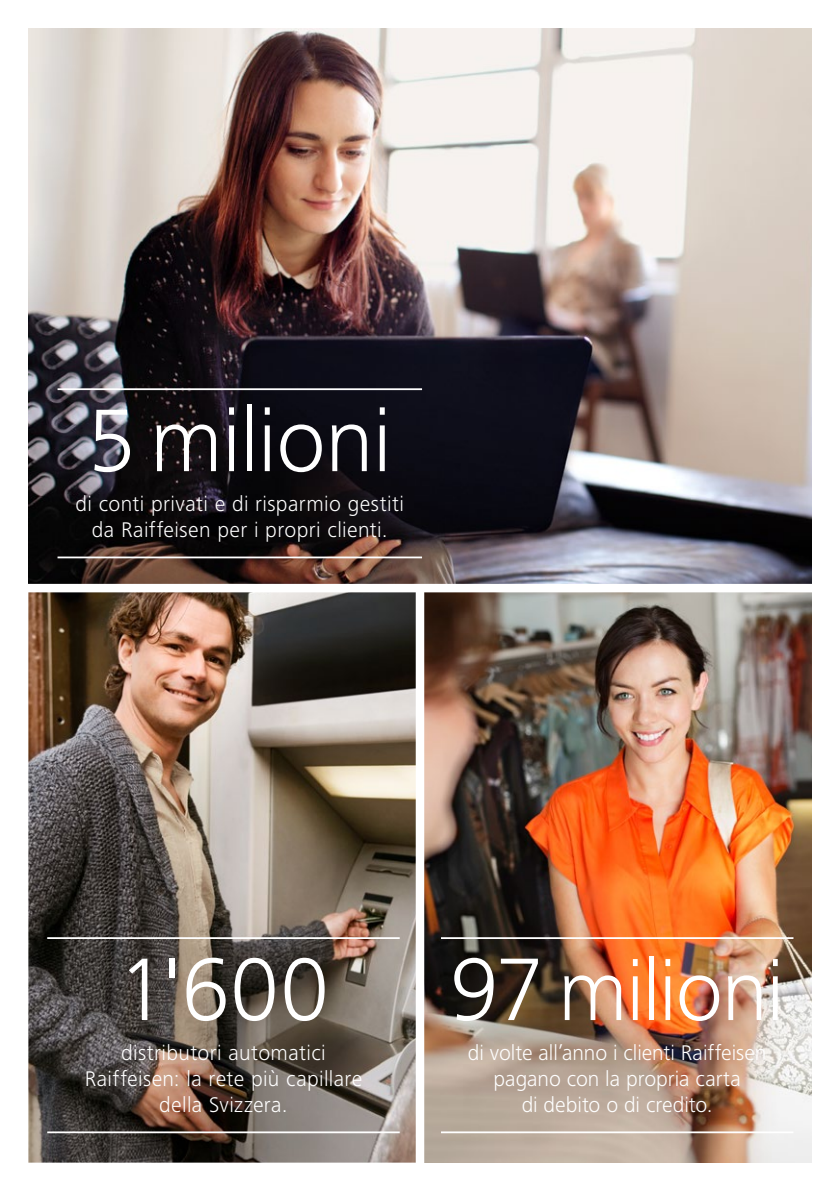
<style>
.page{position:relative;width:840px;height:1191px;background:#fff}
.page>*{position:absolute;margin:0;border:0;box-sizing:border-box;transform-origin:0 0}
.t1{font:300 92px "Frutiger Next LT";letter-spacing:-.005em;color:#fff}
.t2{font:300 88px "Frutiger Next LT";letter-spacing:-.02em;color:#fff}
.t3{font:300 22px/26px "Frutiger Next LT";letter-spacing:.015em;color:#fff;text-align:center}
.t4{font:300 22px/26px "Frutiger Next LT";letter-spacing:-.005em;color:#fff;text-align:center}
.s1{font-size:92px}
</style>
<div class="page">
<img style="left:28px;top:592px;width:387px;height:570px">
<img style="left:424px;top:592px;width:387px;height:570px">
<img style="left:28px;top:28px;width:783px;height:556px">
<hr style="left:440px;top:937px;width:353px;height:2px;background:#fff">
<hr style="left:440px;top:1131px;width:353px;height:2px;background:#fff">
<hr style="left:47px;top:937px;width:352px;height:2px;background:#fff">
<hr style="left:47px;top:1131px;width:352px;height:2px;background:#fff">
<hr style="left:57px;top:388px;width:365px;height:2px;background:#fff">
<hr style="left:57px;top:556px;width:365px;height:2px;background:#fff">
<h1 class="t1" style="left:88px;top:390px;width:305px">5milioni</h1>
<p class="t3" style="left:75px;top:491px;width:330px">di conti privati e di risparmio gestiti da Raiffeisen per i propri clienti.</p>
<h1 class="t1" style="left:118px;top:938px;width:212px">1'600</h1>
<p class="t3" style="left:85px;top:1039px;width:279px">distributori automatici<br>Raiffeisen: la rete più capillare della Svizzera.</p>
<h2 class="t2" style="left:450px;top:942px;width:336px"><span class="s1">97</span> milioni</h2>
<p class="t4" style="left:467px;top:1039px;width:300px">di volte all’anno i clienti Raiffeisen pagano con la propria carta<br>di debito o di credito.</p>
</div>
